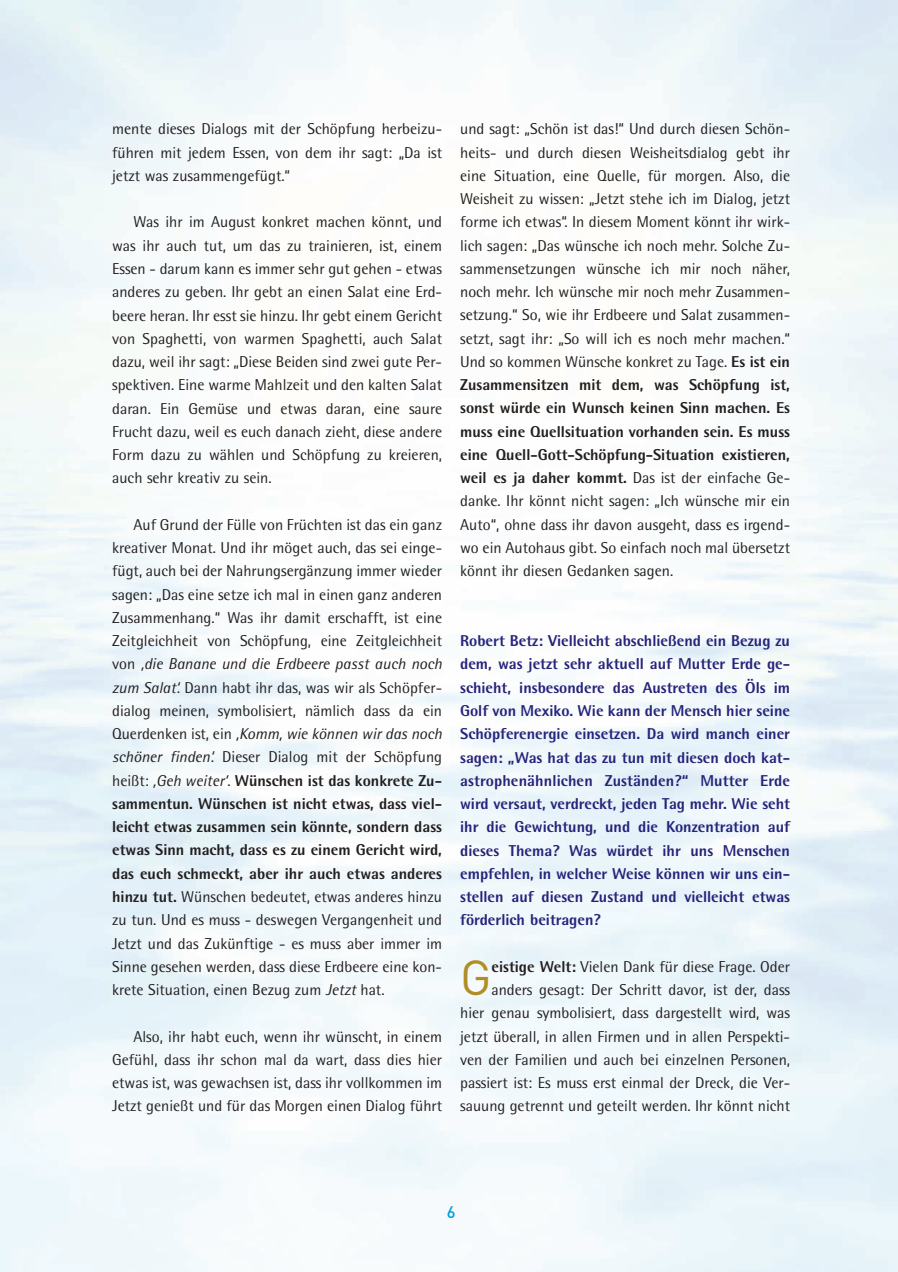
<style>
.page{position:relative;width:898px;height:1272px;background:#fff}
.page>*{position:absolute;margin:0;border:0;box-sizing:border-box;transform-origin:0 0}
.t1{font:48.45px "DIN";color:#b18e25}
.t2{font:500 16.5px "DIN";color:#009ed6}
.t3{font:15.75px/23.2px "Rotis Semi Sans";color:#231f20;text-align:justify}
.t4{font:800 15.75px/23.2px "Rotis Semi Sans";color:#26237b;text-align:justify}
.s1{font-style:italic}
.s2{font-weight:800}
</style>
<div class="page">
<p class="t3" style="left:112px;top:119px;width:331px">mente dieses Dialogs mit der Schöpfung herbeizu&shy;führen mit jedem Essen, von dem ihr sagt: „Da ist jetzt was zusammengefügt.“</p>
<p class="t3" style="left:112px;top:212px;width:331px;text-indent:21px">Was ihr im August konkret machen könnt, und was ihr auch tut, um das zu trainieren, ist, einem Essen - darum kann es immer sehr gut gehen - etwas anderes zu geben. Ihr gebt an einen Salat eine Erd&shy;beere heran. Ihr esst sie hinzu. Ihr gebt einem Gericht von Spaghetti, von warmen Spaghetti, auch Salat dazu, weil ihr sagt: „Diese Beiden sind zwei gute Per&shy;spektiven. Eine warme Mahlzeit und den kalten Salat daran. Ein Gemüse und etwas daran, eine saure Frucht dazu, weil es euch danach zieht, diese andere Form dazu zu wählen und Schöpfung zu kreieren, auch sehr kreativ zu sein.</p>
<p class="t3" style="left:112px;top:514px;width:331px;text-indent:21px">Auf Grund der Fülle von Früchten ist das ein ganz kreativer Monat. Und ihr möget auch, das sei einge&shy;fügt, auch bei der Nahrungsergänzung immer wieder sagen: „Das eine setze ich mal in einen ganz anderen Zusammenhang.“ Was ihr damit erschafft, ist eine Zeitgleichheit von Schöpfung, eine Zeitgleichheit von <span class="s1">‚die Banane und die Erdbeere passt auch noch zum Salat‘.</span> Dann habt ihr das, was wir als Schöpfer&shy;dialog meinen, symbolisiert, nämlich dass da ein Querdenken ist, ein <span class="s1">‚Komm, wie können wir das noch schöner finden‘.</span> Dieser Dialog mit der Schöpfung heißt: <span class="s1">‚Geh weiter‘</span>. <span class="s2">Wünschen ist das konkrete Zu&shy;sammentun. Wünschen ist nicht etwas, dass viel&shy;leicht etwas zusammen sein könnte, sondern dass etwas Sinn macht, dass es zu einem Gericht wird, das euch schmeckt, aber ihr auch etwas anderes hinzu tut.</span> Wünschen bedeutet, etwas anderes hinzu zu tun. Und es muss - deswegen Vergangenheit und Jetzt und das Zukünftige - es muss aber immer im Sinne gesehen werden, dass diese Erdbeere eine kon&shy;krete Situation, einen Bezug zum <span class="s1">Jetzt</span> hat.</p>
<p class="t3" style="left:112px;top:1026px;width:331px;text-indent:21px">Also, ihr habt euch, wenn ihr wünscht, in einem Gefühl, dass ihr schon mal da wart, dass dies hier etwas ist, was gewachsen ist, dass ihr vollkommen im Jetzt genießt und für das Morgen einen Dialog führt</p>
<p class="t3" style="left:460px;top:119px;width:331px">und sagt: „Schön ist das!“ Und durch diesen Schön&shy;heits- und durch diesen Weisheitsdialog gebt ihr eine Situation, eine Quelle, für morgen. Also, die Weisheit zu wissen: „Jetzt stehe ich im Dialog, jetzt forme ich etwas“. In diesem Moment könnt ihr wirk&shy;lich sagen: „Das wünsche ich noch mehr. Solche Zu&shy;sammensetzungen wünsche ich mir noch näher, noch mehr. Ich wünsche mir noch mehr Zusammen&shy;setzung.“ So, wie ihr Erdbeere und Salat zusammen&shy;setzt, sagt ihr: „So will ich es noch mehr machen.“ Und so kommen Wünsche konkret zu Tage. <span class="s2">Es ist ein Zusammensitzen mit dem, was Schöpfung ist, sonst würde ein Wunsch keinen Sinn machen. Es muss eine Quellsituation vorhanden sein. Es muss eine Quell-Gott-Schöpfung-Situation existieren, weil es ja daher kommt.</span> Das ist der einfache Ge&shy;danke. Ihr könnt nicht sagen: „Ich wünsche mir ein Auto“, ohne dass ihr davon ausgeht, dass es irgend&shy;wo ein Autohaus gibt. So einfach noch mal übersetzt könnt ihr diesen Gedanken sagen.</p>
<p class="t4" style="left:460px;top:630px;width:331px">Robert Betz: Vielleicht abschließend ein Bezug zu dem, was jetzt sehr aktuell auf Mutter Erde ge&shy;schieht, insbesondere das Austreten des Öls im Golf von Mexiko. Wie kann der Mensch hier seine Schöpferenergie einsetzen. Da wird manch einer sagen: „Was hat das zu tun mit diesen doch kat&shy;astrophenähnlichen Zuständen?“ Mutter Erde wird versaut, verdreckt, jeden Tag mehr. Wie seht ihr die Gewichtung, und die Konzentration auf dieses Thema? Was würdet ihr uns Menschen empfehlen, in welcher Weise können wir uns ein&shy;stellen auf diesen Zustand und vielleicht etwas förderlich beitragen?</p>
<h1 class="t1" style="left:460px;top:960px;width:33px">G</h1>
<p class="t3" style="left:460px;top:956px;width:331px;text-align:right"><span class="s2">eistige Welt:</span> Vielen Dank für diese Frage. Oder anders gesagt: Der Schritt davor, ist der, dass<br>hier genau symbolisiert, dass dargestellt wird, was jetzt überall, in allen Firmen und in allen Perspekti&shy;ven der Familien und auch bei einzelnen Personen, passiert ist: Es muss erst einmal der Dreck, die Ver&shy;sauung getrennt und geteilt werden. Ihr könnt nicht</p>
<p class="t2" style="left:446px;top:1206px;width:10px">6</p>
</div>
